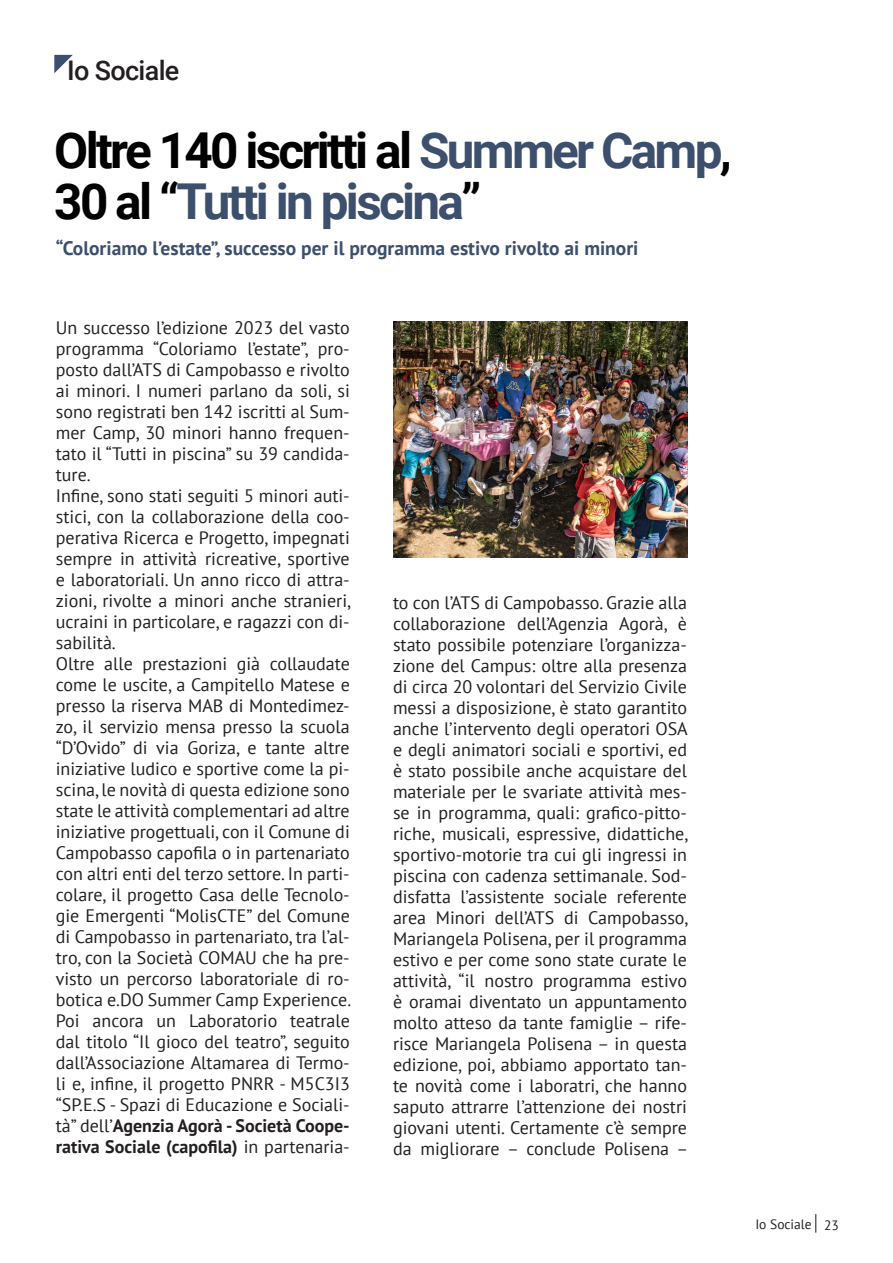
<style>
.page{position:relative;width:893px;height:1263px;background:#fff}
.page>*{position:absolute;margin:0;border:0;box-sizing:border-box;transform-origin:0 0}
.TITLE_3{font:700 49.5px "Roboto";letter-spacing:-.055em;color:#000}
.TITLE_3-2{font:700 49.5px "Roboto";letter-spacing:-.055em;color:#3c4f6c}
.TITLE_1{font:500 27px "Roboto";letter-spacing:-.025em;color:#231f20}
.body_text{font:700 19.5px "PT Sans";color:#3c4f6c}
.body_text-2{font:18px/21px "PT Sans";color:#231f20;text-align:justify}
.t1{font:13.5px "PT Sans";color:#231f20}
.s1{color:#3c4f6c}
.s2{color:#000}
.s3{font-weight:700}
</style>
<div class="page">
<svg style="left:815px;top:1214px;width:1px;height:18px"></svg>
<svg style="left:54px;top:55px;width:19px;height:18px"></svg>
<img style="left:393px;top:321px;width:294px;height:236px">
<p class="TITLE_1" style="left:67px;top:51px;width:114px">Io Sociale</p>
<p class="TITLE_3" style="left:54px;top:116px;width:679px">Oltre 140 iscritti al <span class="s1">Summer Camp</span>,</p>
<p class="TITLE_3-2" style="left:54px;top:167px;width:428px"><span class="s2">30 al “</span>Tutti in piscina<span class="s2">”</span></p>
<p class="body_text" style="left:56px;top:236px;width:584px">“Coloriamo l’estate”, successo per il programma estivo rivolto ai minori</p>
<p class="body_text-2" style="left:56px;top:316px;width:295px">Un successo l’edizione 2023 del vasto programma “Coloriamo l’estate”, pro&shy;posto dall’ATS di Campobasso e rivolto ai minori. I numeri parlano da soli, si sono registrati ben 142 iscritti al Sum&shy;mer Camp, 30 minori hanno frequen&shy;tato il “Tutti in piscina” su 39 candida&shy;ture.</p>
<p class="body_text-2" style="left:56px;top:484px;width:297px">Infine, sono stati seguiti 5 minori auti&shy;stici, con la collaborazione della coo&shy;perativa Ricerca e Progetto, impegnati sempre in attività ricreative, sportive e laboratoriali. Un anno ricco di attra&shy;zioni, rivolte a minori anche stranieri, ucraini in particolare, e ragazzi con di&shy;sabilità.</p>
<p class="body_text-2" style="left:56px;top:652px;width:297px">Oltre alle prestazioni già collaudate come le uscite, a Campitello Matese e presso la riserva MAB di Montedimez&shy;zo, il servizio mensa presso la scuola “D’Ovido” di via Goriza, e tante altre iniziative ludico e sportive come la pi&shy;scina, le novità di questa edizione sono state le attività complementari ad altre iniziative progettuali, con il Comune di Campobasso capofila o in partenariato con altri enti del terzo settore. In parti&shy;colare, il progetto Casa delle Tecnolo&shy;gie Emergenti “MolisCTE” del Comune di Campobasso in partenariato, tra l’al&shy;tro, con la Società COMAU che ha pre&shy;visto un percorso laboratoriale di ro&shy;botica e.DO Summer Camp Experience.<br>Poi ancora un Laboratorio teatrale dal titolo “Il gioco del teatro”, seguito dall’Associazione Altamarea di Termo&shy;li e, infine, il progetto PNRR - M5C3I3 “SP.E.S - Spazi di Educazione e Sociali&shy;tà” dell’<span class="s3">Agenzia Agorà - Società Coope&shy;rativa Sociale (capofila)</span> in partenaria-</p>
<p class="body_text-2" style="left:393px;top:592px;width:297px">to con l’ATS di Campobasso. Grazie alla collaborazione dell’Agenzia Agorà, è stato possibile potenziare l’organizza&shy;zione del Campus: oltre alla presenza di circa 20 volontari del Servizio Civile messi a disposizione, è stato garantito anche l’intervento degli operatori OSA e degli animatori sociali e sportivi, ed è stato possibile anche acquistare del materiale per le svariate attività mes&shy;se in programma, quali: grafico-pitto&shy;riche, musicali, espressive, didattiche, sportivo-motorie tra cui gli ingressi in piscina con cadenza settimanale. Sod&shy;disfatta l’assistente sociale referente area Minori dell’ATS di Campobasso, Mariangela Polisena, per il programma estivo e per come sono state curate le attività, “il nostro programma estivo è oramai diventato un appuntamento molto atteso da tante famiglie – rife&shy;risce Mariangela Polisena – in questa edizione, poi, abbiamo apportato tan&shy;te novità come i laboratri, che hanno saputo attrarre l’attenzione dei nostri giovani utenti. Certamente c’è sempre da migliorare – conclude Polisena –</p>
<p class="t1" style="left:755px;top:1215px;width:85px">Io Sociale 23</p>
</div>
